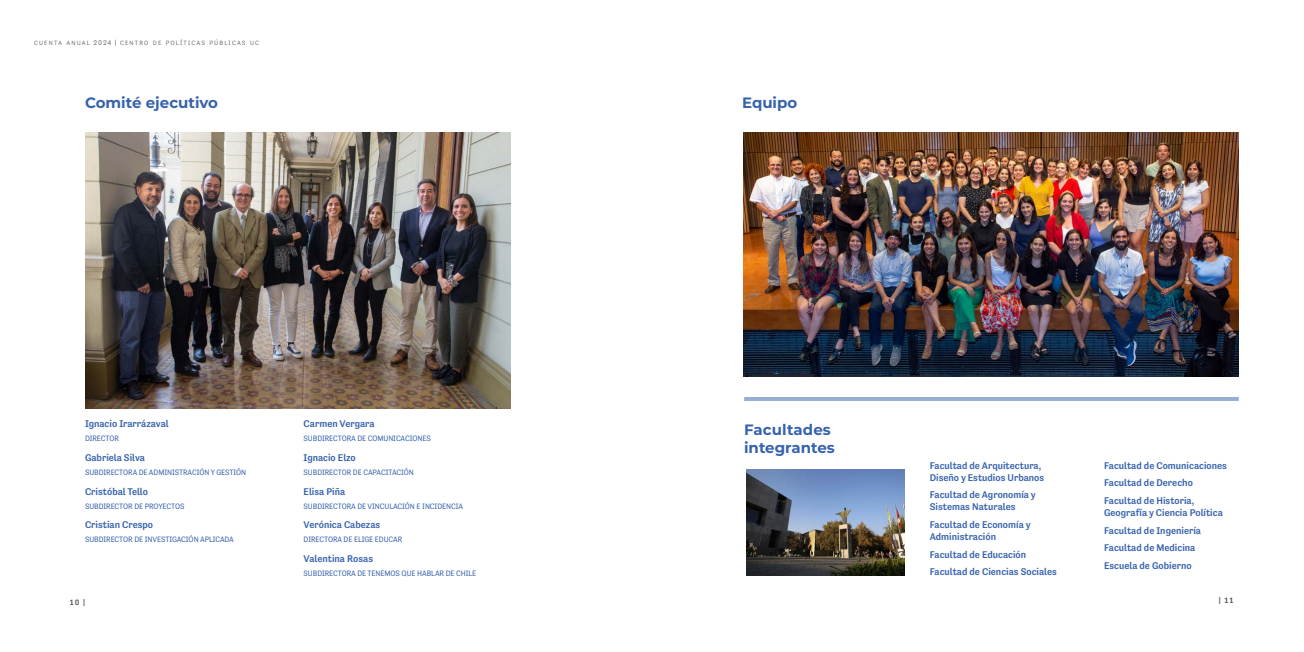
<style>
.page{position:relative;width:1304px;height:652px;background:#fff}
.page>*{position:absolute;margin:0;border:0;box-sizing:border-box;transform-origin:0 0}
.SUBTITULO_BOLD_AZUL{font:700 15px/18px "Montserrat";color:#3763ad}
.nombre_quipo{font:500 10px/12px "Tenso";color:#3763ad}
.nombre_quipo-2{font:8px "Tenso";letter-spacing:-.01em;color:#3763ad;scale:.95 1}
.t1{font:500 8px "Tenso";color:#525457}
.t2{font:300 6.3px "Tenso";letter-spacing:.18em;color:#525457}
.s1{font-size:7px}
</style>
<div class="page">
<img style="left:85px;top:132px;width:425px;height:276px">
<img style="left:744px;top:132px;width:495px;height:244px">
<img style="left:747px;top:469px;width:157px;height:106px">
<hr style="left:744px;top:397px;width:495px;height:4px;background:#97aed4">
<p class="t2" style="left:34px;top:40px;width:227px">CUENTA ANUAL <span class="s1">2024 |</span> CENTRO DE POLÍTICAS PÚBLICAS UC</p>
<p class="SUBTITULO_BOLD_AZUL" style="left:85px;top:93px;width:135px">Comité ejecutivo</p>
<p class="nombre_quipo" style="left:85px;top:418px;width:85px">Ignacio Irarrázaval</p>
<p class="nombre_quipo-2" style="left:85px;top:434px;width:37px">DIRECTOR</p>
<p class="nombre_quipo" style="left:85px;top:451px;width:61px">Gabriela Silva</p>
<p class="nombre_quipo-2" style="left:85px;top:468px;width:171px">SUBDIRECTORA DE ADMINISTRACIÓN Y GESTIÓN</p>
<p class="nombre_quipo" style="left:85px;top:485px;width:64px">Cristóbal Tello</p>
<p class="nombre_quipo-2" style="left:85px;top:501px;width:106px">SUBDIRECTOR DE PROYECTOS</p>
<p class="nombre_quipo" style="left:85px;top:519px;width:70px">Cristian Crespo</p>
<p class="nombre_quipo-2" style="left:85px;top:535px;width:158px">SUBDIRECTOR DE INVESTIGACIÓN APLICADA</p>
<p class="nombre_quipo" style="left:304px;top:418px;width:73px">Carmen Vergara</p>
<p class="nombre_quipo-2" style="left:304px;top:434px;width:135px">SUBDIRECTORA DE COMUNICACIONES</p>
<p class="nombre_quipo" style="left:304px;top:451px;width:54px">Ignacio Elzo</p>
<p class="nombre_quipo-2" style="left:304px;top:468px;width:118px">SUBDIRECTOR DE CAPACITACIÓN</p>
<p class="nombre_quipo" style="left:304px;top:485px;width:43px">Elisa Piña</p>
<p class="nombre_quipo-2" style="left:304px;top:501px;width:169px">SUBDIRECTORA DE VINCULACIÓN E INCIDENCIA</p>
<p class="nombre_quipo" style="left:304px;top:519px;width:78px">Verónica Cabezas</p>
<p class="nombre_quipo-2" style="left:304px;top:535px;width:105px">DIRECTORA DE ELIGE EDUCAR</p>
<p class="nombre_quipo" style="left:304px;top:552px;width:71px">Valentina Rosas</p>
<p class="nombre_quipo-2" style="left:304px;top:569px;width:183px">SUBDIRECTORA DE TENEMOS QUE HABLAR DE CHILE</p>
<p class="SUBTITULO_BOLD_AZUL" style="left:742px;top:93px;width:57px">Equipo</p>
<p class="SUBTITULO_BOLD_AZUL" style="left:744px;top:420px;width:92px">Facultades integrantes</p>
<p class="nombre_quipo" style="left:930px;top:459px;width:116px">Facultad de Arquitectura,<br>Diseño y Estudios Urbanos</p>
<p class="nombre_quipo" style="left:930px;top:489px;width:108px">Facultad de Agronomía y<br>Sistemas Naturales</p>
<p class="nombre_quipo" style="left:930px;top:519px;width:102px">Facultad de Economía y<br>Administración</p>
<p class="nombre_quipo" style="left:930px;top:548px;width:98px">Facultad de Educación</p>
<p class="nombre_quipo" style="left:930px;top:566px;width:129px">Facultad de Ciencias Sociales</p>
<p class="nombre_quipo" style="left:1104px;top:459px;width:124px">Facultad de Comunicaciones</p>
<p class="nombre_quipo" style="left:1104px;top:477px;width:90px">Facultad de Derecho</p>
<p class="nombre_quipo" style="left:1104px;top:495px;width:120px">Facultad de Historia,<br>Geografía y Ciencia Política</p>
<p class="nombre_quipo" style="left:1104px;top:524px;width:98px">Facultad de Ingeniería</p>
<p class="nombre_quipo" style="left:1104px;top:542px;width:93px">Facultad de Medicina</p>
<p class="nombre_quipo" style="left:1104px;top:560px;width:89px">Escuela de Gobierno</p>
<p class="t1" style="left:70px;top:597px;width:17px">10 |</p>
<p class="t1" style="left:1219px;top:595px;width:16px">| 11</p>
</div>
